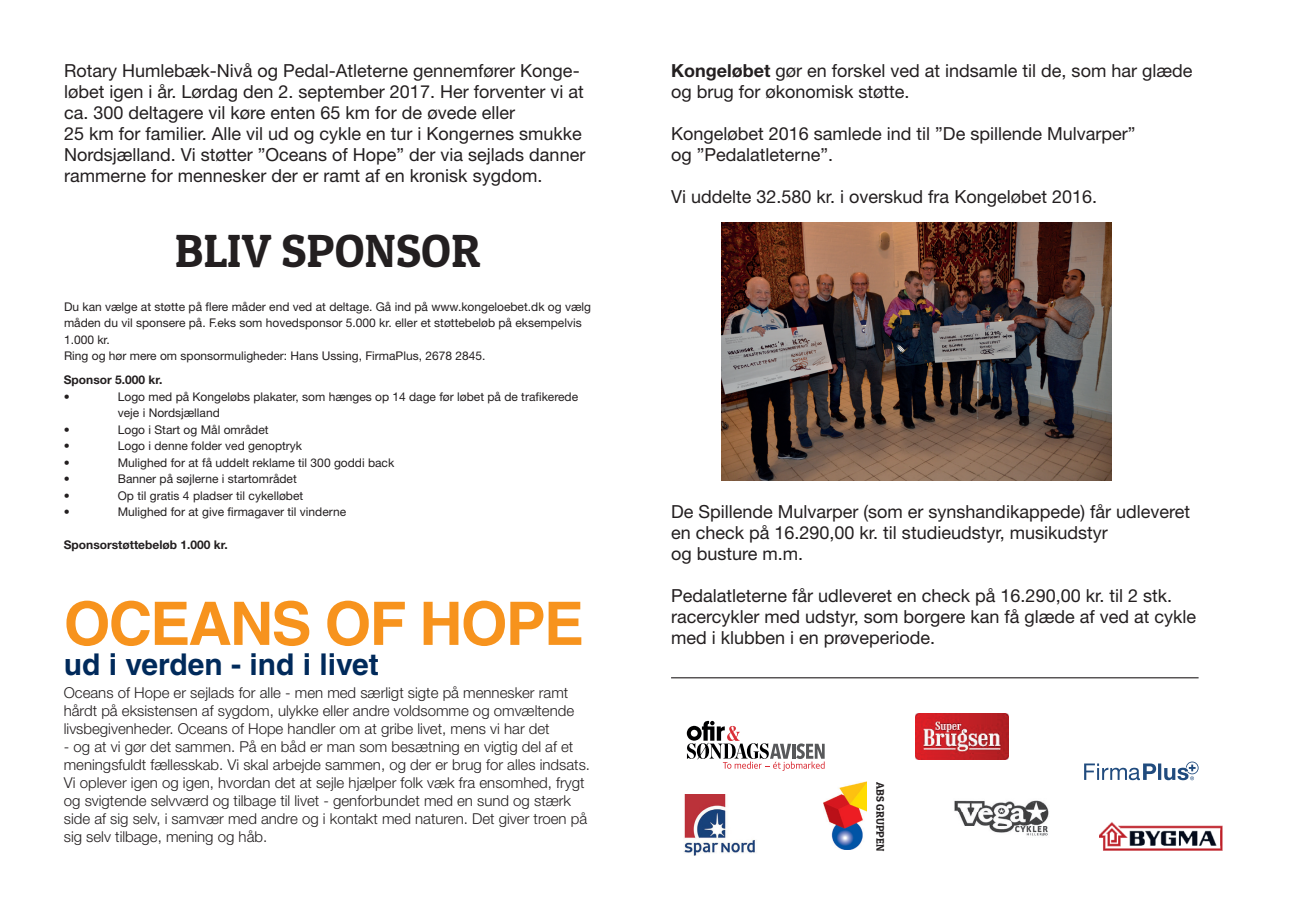
<style>
.page{position:relative;width:1289px;height:919px;background:#fff}
.page>*{position:absolute;margin:0;border:0;box-sizing:border-box;transform-origin:0 0}
.t1{font:700 60px "Helvetica LT Std";letter-spacing:-.03em;color:#f7931d}
.t2{font:46.5px "Patua One";color:#231f20}
.t3{font:700 30px "Helvetica LT Std";color:#002a5b}
.t4{font:18px/21px "Helvetica Neue LT Std";color:#231f20}
.t5{font:300 15px/18px "Helvetica Neue LT Std";color:#231f20}
.t6{font:12px/16.5px "Helvetica Neue LT Std";color:#231f20}
.t7{font:700 12px "Helvetica Neue LT Std";color:#231f20}
.t8{font:10.95px "Patua One";color:#231f20}
.s1{font-weight:700}
</style>
<div class="page">
<img style="left:721px;top:222px;width:390px;height:258px">
<img style="left:1099px;top:822px;width:124px;height:29px">
<svg style="left:1084px;top:761px;width:114px;height:19px"></svg>
<img style="left:954px;top:800px;width:95px;height:36px">
<img style="left:915px;top:713px;width:93px;height:46px">
<img style="left:824px;top:781px;width:42px;height:68px">
<img style="left:683px;top:794px;width:72px;height:61px">
<svg style="left:686px;top:720px;width:138px;height:50px"></svg>
<hr style="left:671px;top:677px;width:527px;height:1px;background:#231f20">
<p class="t4" style="left:64px;top:59px;width:523px">Rotary Humlebæk-Nivå og Pedal-Atleterne gennemfører Konge&shy;løbet igen i år. Lørdag den 2. september 2017. Her forventer vi at ca. 300 deltagere vil køre enten 65 km for de øvede eller<br>25 km for familier. Alle vil ud og cykle en tur i Kongernes smukke Nordsjælland. Vi støtter ”Oceans of Hope” der via sejlads danner rammerne for mennesker der er ramt af en kronisk sygdom.</p>
<h2 class="t2" style="left:175px;top:221px;width:307px">BLIV SPONSOR</h2>
<p class="t6" style="left:64px;top:298px;width:528px">Du kan vælge at støtte på flere måder end ved at deltage. Gå ind på www.kongeloebet.dk og vælg måden du vil sponsere på. F.eks som hovedsponsor 5.000 kr. eller et støttebeløb på eksempelvis 1.000 kr.<br>Ring og hør mere om sponsormuligheder: Hans Ussing, FirmaPlus, 2678 2845.</p>
<p class="t7" style="left:64px;top:372px;width:100px">Sponsor 5.000 kr.</p>
<p class="t6" style="left:64px;top:388px;width:7px">•</p>
<p class="t6" style="left:118px;top:388px;width:462px">Logo med på Kongeløbs plakater, som hænges op 14 dage før løbet på de trafikerede veje i Nordsjælland</p>
<p class="t6" style="left:64px;top:421px;width:7px">•</p>
<p class="t6" style="left:118px;top:421px;width:152px">Logo i Start og Mål området</p>
<p class="t6" style="left:64px;top:437px;width:7px">•</p>
<p class="t6" style="left:118px;top:437px;width:186px">Logo i denne folder ved genoptryk</p>
<p class="t6" style="left:64px;top:454px;width:7px">•</p>
<p class="t6" style="left:118px;top:454px;width:278px">Mulighed for at få uddelt reklame til 300 goddi back</p>
<p class="t6" style="left:64px;top:470px;width:7px">•</p>
<p class="t6" style="left:118px;top:470px;width:180px">Banner på søjlerne i startområdet</p>
<p class="t6" style="left:64px;top:487px;width:7px">•</p>
<p class="t6" style="left:118px;top:487px;width:187px">Op til gratis 4 pladser til cykelløbet</p>
<p class="t6" style="left:64px;top:503px;width:7px">•</p>
<p class="t6" style="left:118px;top:503px;width:230px">Mulighed for at give firmagaver til vinderne</p>
<p class="t7" style="left:64px;top:537px;width:165px">Sponsorstøttebeløb 1.000 kr.</p>
<h1 class="t1" style="left:64px;top:587px;width:522px">OCEANS OF HOPE</h1>
<h3 class="t3" style="left:64px;top:646px;width:316px">ud i verden - ind i livet</h3>
<p class="t5" style="left:64px;top:683px;width:512px">Oceans of Hope er sejlads for alle - men med særligt sigte på mennesker ramt hårdt på eksistensen af sygdom, ulykke eller andre voldsomme og omvæltende livsbegivenheder. Oceans of Hope handler om at gribe livet, mens vi har det</p>
<p class="t5" style="left:64px;top:737px;width:527px">- og at vi gør det sammen. På en båd er man som besætning en vigtig del af et meningsfuldt fællesskab. Vi skal arbejde sammen, og der er brug for alles indsats.<br>Vi oplever igen og igen, hvordan det at sejle hjælper folk væk fra ensomhed, frygt og svigtende selvværd og tilbage til livet - genforbundet med en sund og stærk side af sig selv, i samvær med andre og i kontakt med naturen. Det giver troen på sig selv tilbage, mening og håb.</p>
<p class="t4" style="left:671px;top:59px;width:523px"><span class="s1">Kongeløbet</span> gør en forskel ved at indsamle til de, som har glæde og brug for økonomisk støtte.</p>
<p class="t4" style="left:671px;top:122px;width:466px">Kongeløbet 2016 samlede ind til ”De spillende Mulvarper” og ”Pedalatleterne”.</p>
<p class="t4" style="left:671px;top:185px;width:427px">Vi uddelte 32.580 kr. i overskud fra Kongeløbet 2016.</p>
<p class="t4" style="left:671px;top:500px;width:520px">De Spillende Mulvarper (som er synshandikappede) får udleveret en check på 16.290,00 kr. til studieudstyr, musikudstyr<br>og busture m.m.</p>
<p class="t4" style="left:671px;top:584px;width:526px">Pedalatleterne får udleveret en check på 16.290,00 kr. til 2 stk. racercykler med udstyr, som borgere kan få glæde af ved at cykle med i klubben i en prøveperiode.</p>
<p class="t8" style="left:887px;top:782px;width:71px;rotate:90deg">ABS GRUPPEN</p>
</div>
